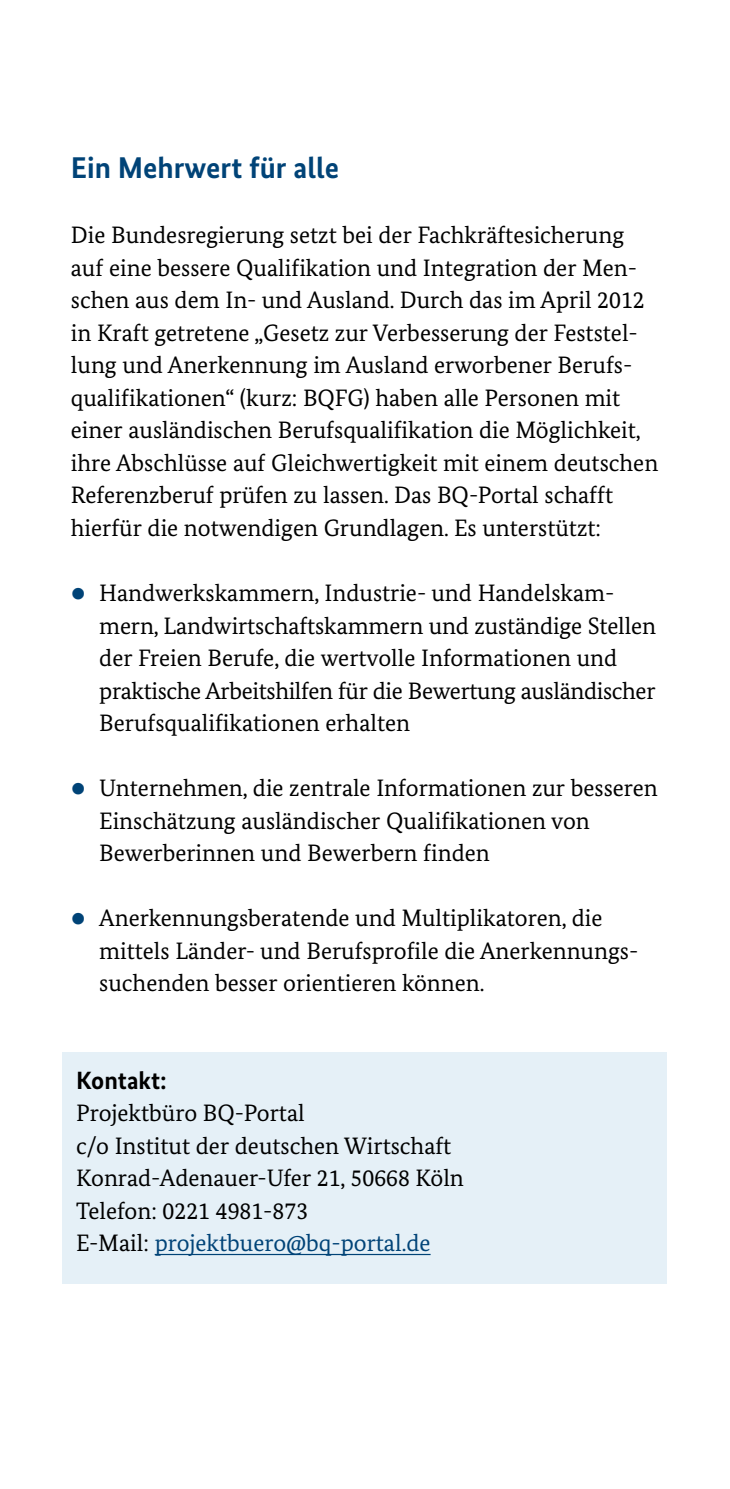
<style>
.page{position:relative;width:730px;height:1489px;background:#fff}
.page>*{position:absolute;margin:0;border:0;box-sizing:border-box;transform-origin:0 0}
.t1{font:700 30px "Bundes Sans";color:#004377}
.t2{font:700 25px "Bundes Sans";color:#000}
.t3{font:23.75px/32.5px "Bundes Serif";color:#000}
.t4{font:23.75px "Bundes Serif";color:#004377}
.s1{color:#004377}
.s2{color:#000}
</style>
<div class="page">
<div style="left:62px;top:1052px;width:604px;height:231px;background:#e5f0f7"></div>
<hr style="left:155px;top:1253px;width:276px;height:1px;background:#004377">
<h2 class="t1" style="left:71px;top:150px;width:270px">Ein Mehrwert für alle</h2>
<p class="t3" style="left:71px;top:219px;width:589px">Die Bundesregierung setzt bei der Fachkräftesicherung auf eine bessere Qualifikation und Integration der Men&shy;schen aus dem In- und Ausland. Durch das im April 2012 in Kraft getretene „Gesetz zur Verbesserung der Feststel&shy;lung und Anerkennung im Ausland erworbener Berufs&shy;qualifikationen“ (kurz: BQFG) haben alle Personen mit einer ausländischen Berufsqualifikation die Möglichkeit, ihre Abschlüsse auf Gleichwertigkeit mit einem deutschen Referenzberuf prüfen zu lassen. Das BQ-Portal schafft hierfür die notwendigen Grundlagen. Es unterstützt:</p>
<p class="t3" style="left:99px;top:576px;width:558px;text-indent:-28px"><span class="s1">•</span> Handwerkskammern, Industrie- und Handelskam&shy;mern, Landwirtschaftskammern und zuständige Stellen der Freien Berufe, die wertvolle Informationen und praktische Arbeitshilfen für die Bewertung ausländischer Berufsqualifikationen erhalten</p>
<p class="t3" style="left:99px;top:771px;width:560px;text-indent:-28px"><span class="s1">•</span> Unternehmen, die zentrale Informationen zur besseren<br>Einschätzung ausländischer Qualifikationen von<br>Bewerberinnen und Bewerbern finden</p>
<p class="t3" style="left:99px;top:901px;width:541px;text-indent:-28px"><span class="s1">•</span> Anerkennungsberatende und Multiplikatoren, die mittels Länder- und Berufsprofile die Anerkennungs&shy;suchenden besser orientieren können.</p>
<h2 class="t2" style="left:76px;top:1064px;width:92px">Kontakt:</h2>
<p class="t3" style="left:76px;top:1096px;width:230px">Projektbüro BQ-Portal</p>
<p class="t3" style="left:76px;top:1129px;width:377px">c/o Institut der deutschen Wirtschaft</p>
<p class="t3" style="left:76px;top:1161px;width:389px">Konrad-Adenauer-Ufer 21, 50668 Köln</p>
<p class="t3" style="left:76px;top:1194px;width:234px">Telefon: 0221 4981-873</p>
<p class="t4" style="left:76px;top:1228px;width:356px"><span class="s2">E-Mail:</span> projektbuero@bq-portal.de</p>
</div>
